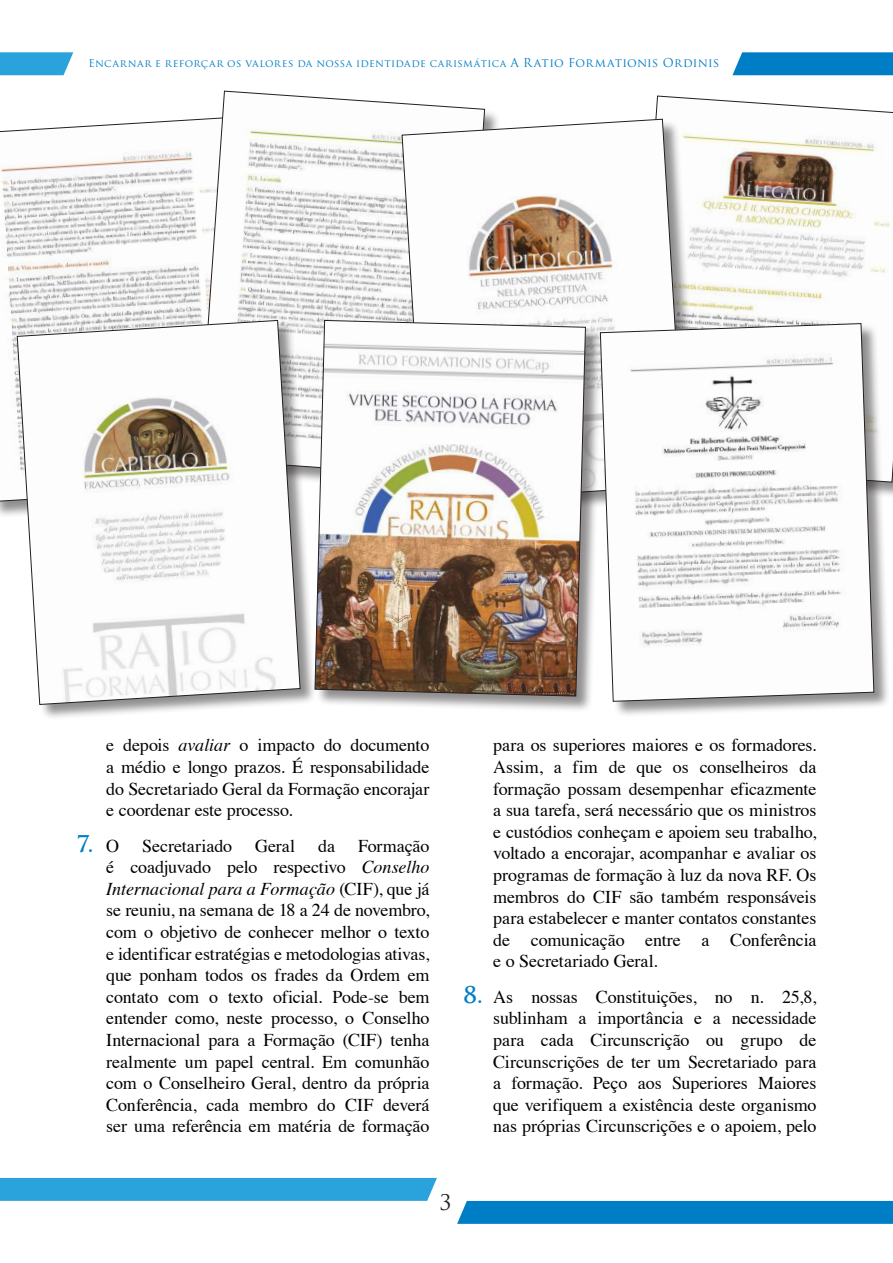
<style>
.page{position:relative;width:893px;height:1263px;background:#fff}
.page>*{position:absolute;margin:0;border:0;box-sizing:border-box;transform-origin:0 0}
.t1{font:700 22.5px "Trajan Pro";color:#007ec5}
.t2{font:21px "Trajan Pro";color:#231f20}
.t3{font:18px/21.6px "Times";letter-spacing:-.005em;color:#000;text-align:justify}
.t4{font:10.5px "Trajan Pro";letter-spacing:.035em;color:#007ec5}
.s1{font-size:12px}
.s2{font-style:italic}
.s3{font-family:"Times";font-weight:400;font-size:18px;color:#000}
.s4{font-family:"Trajan Pro";font-weight:700;font-size:22.5px;color:#007ec5}
</style>
<div class="page">
<div style="left:0;top:1178px;width:437px;height:23px;background:#2aa2db"></div>
<div style="left:457px;top:1201px;width:436px;height:23px;background:#007ec5"></div>
<svg style="left:0;top:52px;width:73px;height:23px;background:#39a8dd"></svg>
<svg style="left:732px;top:52px;width:161px;height:23px;background:#0b84c7"></svg>
<svg style="left:0;top:119px;width:198px;height:383px"></svg>
<svg style="left:198px;top:91px;width:287px;height:230px"></svg>
<svg style="left:655px;top:96px;width:238px;height:387px"></svg>
<div style="left:403px;top:120px;width:298px;height:398px;background:#231f20;opacity:.5"></div>
<svg style="left:402px;top:119px;width:283px;height:204px"></svg>
<div style="left:18px;top:321px;width:298px;height:400px;background:#231f20;opacity:.5"></div>
<svg style="left:17px;top:320px;width:284px;height:385px"></svg>
<div style="left:601px;top:324px;width:289px;height:394px;background:#231f20;opacity:.5"></div>
<svg style="left:602px;top:323px;width:272px;height:379px"></svg>
<div style="left:316px;top:321px;width:286px;height:391px;background:#231f20;opacity:.5"></div>
<img style="left:314px;top:320px;width:272px;height:376px">
<p class="t4" style="left:89px;top:57px;width:632px">Encarnar e reforçar os valores da nossa identidade carismática <span class="s1">A Ratio Formationis Ordinis</span></p>
<p class="t3" style="left:106px;top:733px;width:325px">e depois <span class="s2">avaliar</span> o impacto do documento a médio e longo prazos. É responsabilidade do Secretariado Geral da Formação encorajar e coordenar este processo.</p>
<p class="t1" style="left:77px;top:829px;width:44px">7. <span class="s3">O</span></p>
<p class="t3" style="left:142px;top:833px;width:91px">Secretariado</p>
<p class="t3" style="left:255px;top:833px;width:42px">Geral</p>
<p class="t3" style="left:318px;top:833px;width:19px">da</p>
<p class="t3" style="left:106px;top:833px;width:325px;text-indent:252px">Formação é coadjuvado pelo respectivo <span class="s2">Conselho Internacional para a Formação</span> (CIF), que já se reuniu, na semana de 18 a 24 de novembro, com o objetivo de conhecer melhor o texto e identificar estratégias e metodologias ativas, que ponham todos os frades da Ordem em contato com o texto oficial. Pode-se bem entender como, neste processo, o Conselho Internacional para a Formação (CIF) tenha realmente um papel central. Em comunhão com o Conselheiro Geral, dentro da própria Conferência, cada membro do CIF deverá ser uma referência em matéria de formação</p>
<p class="t3" style="left:493px;top:733px;width:325px">para os superiores maiores e os formadores.<br>Assim, a fim de que os conselheiros da formação possam desempenhar eficazmente a sua tarefa, será necessário que os ministros e custódios conheçam e apoiem seu trabalho, voltado a encorajar, acompanhar e avaliar os programas de formação à luz da nova RF. Os membros do CIF são também responsáveis para estabelecer e manter contatos constantes de comunicação entre a Conferência e o Secretariado Geral.</p>
<p class="t3" style="left:493px;top:984px;width:325px;text-indent:-30px"><span class="s4">8.</span> As nossas Constituições, no n. 25,8, sublinham a importância e a necessidade para cada Circunscrição ou grupo de Circunscrições de ter um Secretariado para a formação. Peço aos Superiores Maiores que verifiquem a existência deste organismo nas próprias Circunscrições e o apoiem, pelo</p>
<p class="t2" style="left:439px;top:1189px;width:13px">3</p>
</div>
